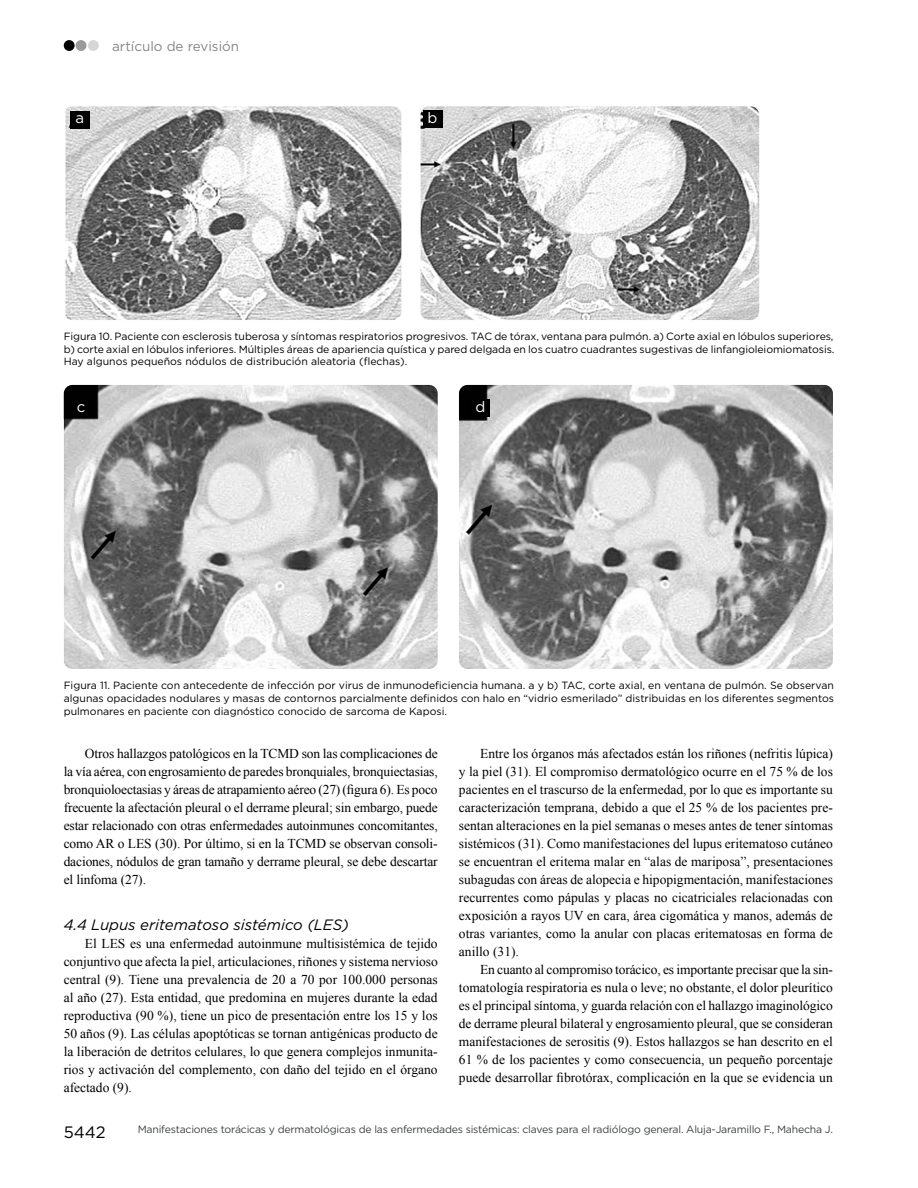
<style>
.page{position:relative;width:918px;height:1188px;background:#fff}
.page>*{position:absolute;margin:0;border:0;box-sizing:border-box;transform-origin:0 0}
.t1{font:16.5px "Gotham";color:#000}
._03_subtitulo_nivel{font:italic 15px "Gotham";color:#000}
._02_Parrafo_resumen{font:15px "Gotham";color:#fff}
._01_Normal_cuerpo_de{font:13.5px/18px "Times New Roman";color:#000;text-align:justify}
.t2{font:13.5px "Gotham";color:#868687}
.pie_de_foto_nuevo{font:10.5px/12.6px "Gotham";color:#000;text-align:justify}
.t3{font:10.5px "Gotham";letter-spacing:-.02em;color:#3f4141}
</style>
<div class="page">
<div style="left:64px;top:40px;width:11px;height:11px;background:#000;border-radius:50%"></div>
<div style="left:76px;top:40px;width:10px;height:11px;background:#9a9a9b;border-radius:50%"></div>
<div style="left:88px;top:40px;width:11px;height:11px;background:#d6d6d6;border-radius:50%"></div>
<img style="left:65px;top:106px;width:336px;height:214px">
<img style="left:64px;top:385px;width:374px;height:284px">
<img style="left:459px;top:385px;width:374px;height:284px">
<img style="left:421px;top:106px;width:338px;height:214px">
<div style="left:70px;top:111px;width:20px;height:18px;background:#000"></div>
<div style="left:423px;top:111px;width:19px;height:17px;background:#000"></div>
<div style="left:72px;top:400px;width:19px;height:18px;background:#000"></div>
<div style="left:471px;top:400px;width:19px;height:17px;background:#000"></div>
<p class="t2" style="left:112px;top:37px;width:129px">artículo de revisión</p>
<p class="_02_Parrafo_resumen" style="left:76px;top:108px;width:10px">a</p>
<p class="_02_Parrafo_resumen" style="left:428px;top:108px;width:11px">b</p>
<p class="pie_de_foto_nuevo" style="left:64px;top:330px;width:772px">Figura 10. Paciente con esclerosis tuberosa y síntomas respiratorios progresivos. TAC de tórax, ventana para pulmón. a) Corte axial en lóbulos superiores, b) corte axial en lóbulos inferiores. Múltiples áreas de apariencia quística y pared delgada en los cuatro cuadrantes sugestivas de linfangioleiomiomatosis.<br>Hay algunos pequeños nódulos de distribución aleatoria (flechas).</p>
<p class="_02_Parrafo_resumen" style="left:77px;top:398px;width:10px">c</p>
<p class="_02_Parrafo_resumen" style="left:475px;top:397px;width:11px">d</p>
<p class="pie_de_foto_nuevo" style="left:64px;top:679px;width:772px">Figura 11. Paciente con antecedente de infección por virus de inmunodeficiencia humana. a y b) TAC, corte axial, en ventana de pulmón. Se observan algunas opacidades nodulares y masas de contornos parcialmente definidos con halo en “vidrio esmerilado” distribuidas en los diferentes segmentos pulmonares en paciente con diagnóstico conocido de sarcoma de Kaposi.</p>
<p class="_01_Normal_cuerpo_de" style="left:64px;top:744px;width:376px;text-indent:21px">Otros hallazgos patológicos en la TCMD son las complicaciones de la vía aérea, con engrosamiento de paredes bronquiales, bronquiectasias, bronquioloectasias y áreas de atrapamiento aéreo (27) (figura 6). Es poco frecuente la afectación pleural o el derrame pleural; sin embargo, puede estar relacionado con otras enfermedades autoinmunes concomitantes, como AR o LES (30). Por último, si en la TCMD se observan consoli&shy;daciones, nódulos de gran tamaño y derrame pleural, se debe descartar el linfoma (27).</p>
<p class="_03_subtitulo_nivel" style="left:64px;top:915px;width:287px">4.4 Lupus eritematoso sistémico (LES)</p>
<p class="_01_Normal_cuerpo_de" style="left:64px;top:934px;width:376px;text-indent:21px">El LES es una enfermedad autoinmune multisistémica de tejido conjuntivo que afecta la piel, articulaciones, riñones y sistema nervioso central (9). Tiene una prevalencia de 20 a 70 por 100.000 personas al año (27). Esta entidad, que predomina en mujeres durante la edad reproductiva (90 %), tiene un pico de presentación entre los 15 y los 50 años (9). Las células apoptóticas se tornan antigénicas producto de la liberación de detritos celulares, lo que genera complejos inmunita&shy;rios y activación del complemento, con daño del tejido en el órgano afectado (9).</p>
<p class="_01_Normal_cuerpo_de" style="left:459px;top:744px;width:376px;text-indent:21px">Entre los órganos más afectados están los riñones (nefritis lúpica) y la piel (31). El compromiso dermatológico ocurre en el 75 % de los pacientes en el trascurso de la enfermedad, por lo que es importante su caracterización temprana, debido a que el 25 % de los pacientes pre&shy;sentan alteraciones en la piel semanas o meses antes de tener síntomas sistémicos (31). Como manifestaciones del lupus eritematoso cutáneo se encuentran el eritema malar en “alas de mariposa”, presentaciones subagudas con áreas de alopecia e hipopigmentación, manifestaciones recurrentes como pápulas y placas no cicatriciales relacionadas con exposición a rayos UV en cara, área cigomática y manos, además de otras variantes, como la anular con placas eritematosas en forma de anillo (31).</p>
<p class="_01_Normal_cuerpo_de" style="left:459px;top:960px;width:376px;text-indent:21px">En cuanto al compromiso torácico, es importante precisar que la sin&shy;tomatología respiratoria es nula o leve; no obstante, el dolor pleurítico es el principal síntoma, y guarda relación con el hallazgo imaginológico de derrame pleural bilateral y engrosamiento pleural, que se consideran manifestaciones de serositis (9). Estos hallazgos se han descrito en el 61 % de los pacientes y como consecuencia, un pequeño porcentaje puede desarrollar fibrotórax, complicación en la que se evidencia un</p>
<p class="t1" style="left:64px;top:1122px;width:44px">5442</p>
<p class="t3" style="left:138px;top:1123px;width:697px">Manifestaciones torácicas y dermatológicas de las enfermedades sistémicas: claves para el radiólogo general. Aluja-Jaramillo F., Mahecha J.</p>
</div>
